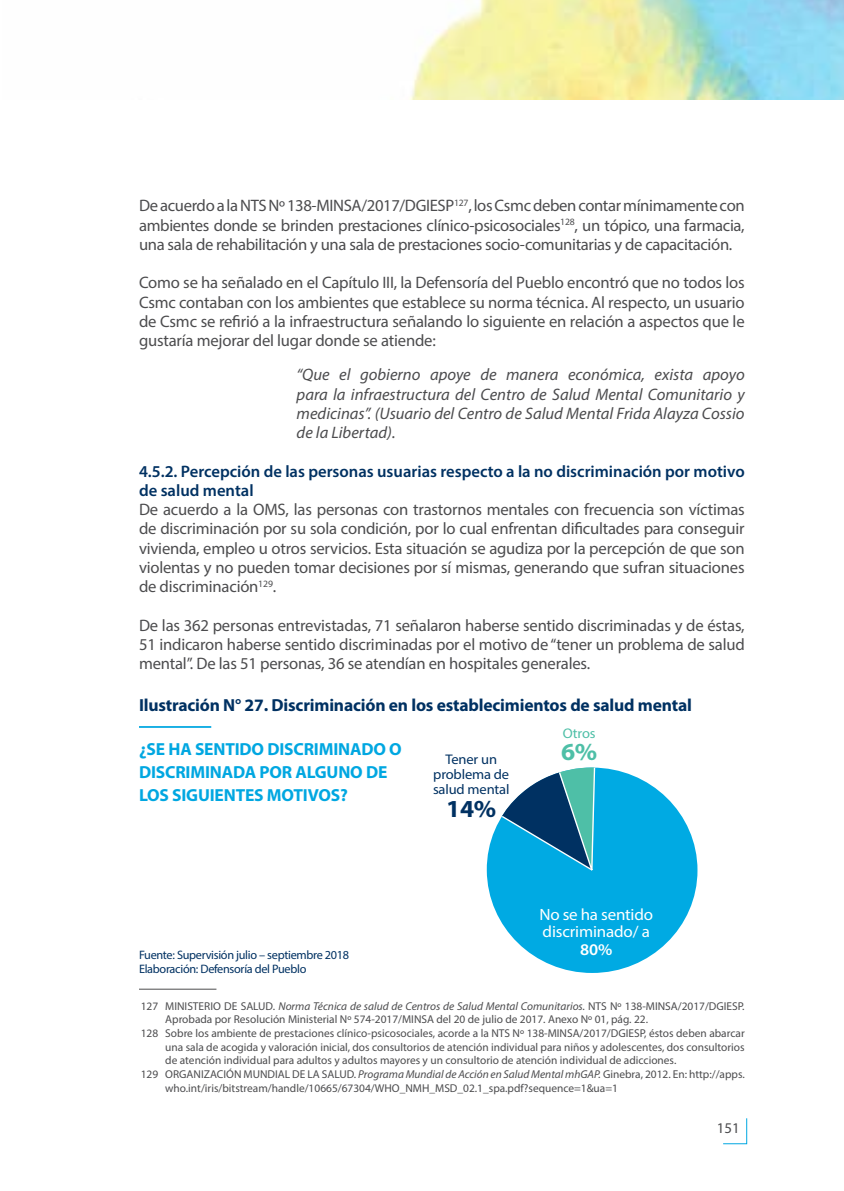
<style>
.page{position:relative;width:844px;height:1191px;background:#fff}
.page>*{position:absolute;margin:0;border:0;box-sizing:border-box;transform-origin:0 0}
.t1{font:700 24.5px "Myriad Pro";color:#003162;scale:1.04 1}
.t2{font:700 24.5px "Myriad Pro";color:#4ebfa7;scale:1.04 1}
.t3{font:700 17.5px/22.8px "Myriad Pro";letter-spacing:-.01em;color:#00a7e1}
.t4{font:700 17.5px "Myriad Pro";letter-spacing:-.01em;color:#003162}
.t5{font:16.62px/19.2px "Myriad Pro";letter-spacing:-.01em;color:#4c4c4e;text-align:justify}
.t6{font:italic 16.62px/19.2px "Myriad Pro";color:#4c4c4e;text-align:justify}
.t7{font:600 16.62px/19.2px "Myriad Pro";color:#003162}
.t8{font:16.45px/17.7px "Myriad Pro";letter-spacing:-.01em;color:#fff;scale:1.04 1}
.t9{font:600 16.45px "Myriad Pro";color:#fff;scale:1.04 1}
.t10{font:14.88px "Myriad Pro";color:#4c4c4e}
.t11{font:14px/15px "Myriad Pro";letter-spacing:-.01em;color:#003162;text-align:center;scale:1.04 1}
.t12{font:14px "Myriad Pro";letter-spacing:-.01em;color:#4ebfa7;scale:1.04 1}
.t13{font:12.25px/13.7px "Myriad Pro";letter-spacing:-.025em;color:#003162}
.t14{font:11.38px "Myriad Pro";color:#4c4c4e}
.t15{font:italic 11.38px "Myriad Pro";color:#4c4c4e}
.s1{font-style:normal}
.s2{font-style:italic}
</style>
<div class="page">
<img style="left:410px;top:0;width:433px;height:99px">
<svg style="left:723px;top:1118px;width:24px;height:26px"></svg>
<hr style="left:139px;top:988px;width:77px;height:1px;background:#4c4c4e">
<hr style="left:139px;top:726px;width:72px;height:2px;background:#00a7e1">
<div style="left:486px;top:767px;width:211px;height:206px;background:#00aae3;border-radius:50%"></div>
<svg style="left:500px;top:767px;width:95px;height:104px"></svg>
<p class="t5" style="left:139px;top:196px;width:607px">De acuerdo a la NTS Nº 138-MINSA/2017/DGIESP<sup>127</sup>, los Csmc deben contar mínimamente con ambientes donde se brinden prestaciones clínico-psicosociales<sup>128</sup>, un tópico, una farmacia, una sala de rehabilitación y una sala de prestaciones socio-comunitarias y de capacitación.</p>
<p class="t5" style="left:139px;top:273px;width:607px">Como se ha señalado en el Capítulo III, la Defensoría del Pueblo encontró que no todos los Csmc contaban con los ambientes que establece su norma técnica. Al respecto, un usuario de Csmc se refirió a la infraestructura señalando lo siguiente en relación a aspectos que le gustaría mejorar del lugar donde se atiende:</p>
<p class="t6" style="left:296px;top:365px;width:449px">“Que el gobierno apoye de manera económica, exista apoyo para la infraestructura del Centro de Salud Mental Comunitario y medicinas”. (Usuario del Centro de Salud Mental Frida Alayza Cossio de la Libertad).</p>
<p class="t7" style="left:139px;top:461px;width:607px">4.5.2. Percepción de las personas usuarias respecto a la no discriminación por motivo de salud mental</p>
<p class="t5" style="left:139px;top:500px;width:607px">De acuerdo a la OMS, las personas con trastornos mentales con frecuencia son víctimas de discriminación por su sola condición, por lo cual enfrentan dificultades para conseguir vivienda, empleo u otros servicios. Esta situación se agudiza por la percepción de que son violentas y no pueden tomar decisiones por sí mismas, generando que sufran situaciones de discriminación<sup>129</sup>.</p>
<p class="t5" style="left:139px;top:615px;width:607px">De las 362 personas entrevistadas, 71 señalaron haberse sentido discriminadas y de éstas, 51 indicaron haberse sentido discriminadas por el motivo de “tener un problema de salud mental”. De las 51 personas, 36 se atendían en hospitales generales.</p>
<p class="t4" style="left:139px;top:694px;width:554px">Ilustración N° 27. Discriminación en los establecimientos de salud mental</p>
<p class="t3" style="left:139px;top:737px;width:264px">¿SE HA SENTIDO DISCRIMINADO O<br>DISCRIMINADA POR ALGUNO DE<br>LOS SIGUIENTES MOTIVOS?</p>
<p class="t12" style="left:562px;top:725px;width:33px">Otros</p>
<h1 class="t2" style="left:561px;top:735px;width:36px">6%</h1>
<p class="t11" style="left:433px;top:751px;width:75px">Tener un problema de salud mental</p>
<h1 class="t1" style="left:446px;top:792px;width:50px">14%</h1>
<p class="t13" style="left:139px;top:948px;width:211px">Fuente: Supervisión julio – septiembre 2018<br>Elaboración: Defensoría del Pueblo</p>
<p class="t8" style="left:539px;top:905px;width:111px">No se ha sentido discriminado/ a</p>
<p class="t9" style="left:580px;top:939px;width:32px">80%</p>
<p class="t15" style="left:141px;top:999px;width:605px"><span class="s1">127 MINISTERIO DE SALUD.</span> Norma Técnica de salud de Centros de Salud Mental Comunitarios. <span class="s1">NTS Nº 138-MINSA/2017/DGIESP.</span></p>
<p class="t14" style="left:165px;top:1012px;width:484px">Aprobada por Resolución Ministerial Nº 574-2017/MINSA del 20 de julio de 2017. Anexo Nº 01, pág. 22.</p>
<p class="t14" style="left:141px;top:1026px;width:605px">128 Sobre los ambiente de prestaciones clínico-psicosociales, acorde a la NTS Nº 138-MINSA/2017/DGIESP, éstos deben abarcar</p>
<p class="t14" style="left:165px;top:1040px;width:580px">una sala de acogida y valoración inicial, dos consultorios de atención individual para niños y adolescentes, dos consultorios</p>
<p class="t14" style="left:165px;top:1053px;width:512px">de atención individual para adultos y adultos mayores y un consultorio de atención individual de adicciones.</p>
<p class="t14" style="left:141px;top:1067px;width:605px">129 ORGANIZACIÓN MUNDIAL DE LA SALUD. <span class="s2">Programa Mundial de Acción en Salud Mental mhGAP.</span> Ginebra, 2012. En: http://apps.</p>
<p class="t14" style="left:165px;top:1081px;width:454px">who.int/iris/bitstream/handle/10665/67304/WHO_NMH_MSD_02.1_spa.pdf?sequence=1&amp;ua=1</p>
<p class="t10" style="left:716px;top:1118px;width:24px">151</p>
</div>
